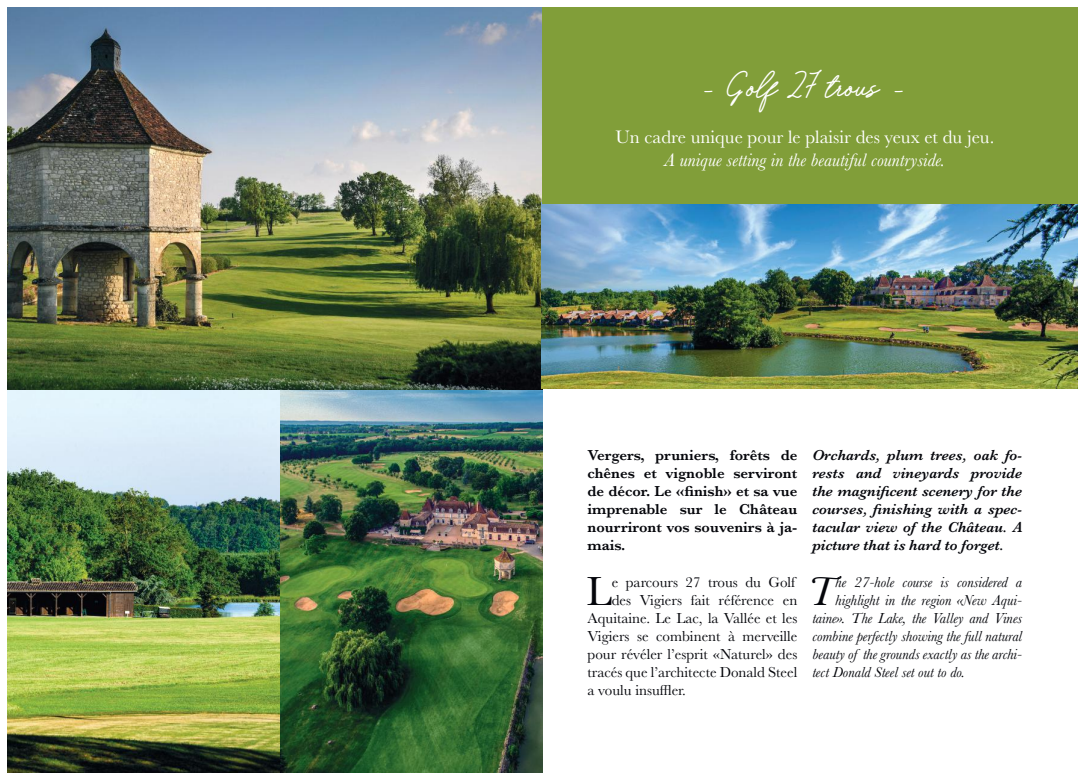
<style>
.page{position:relative;width:1085px;height:780px;background:#fff}
.page>*{position:absolute;margin:0;border:0;box-sizing:border-box;transform-origin:0 0}
.t1{font:42.12px "Baskerville";color:#05060b}
.t2{font:italic 42.12px "Baskerville";color:#05060b}
.t3{font:37.5px "Romantina";color:#fff}
.t4{font:18.75px "Baskerville";color:#fff}
.t5{font:italic 18.75px "Baskerville";color:#fff}
.t6{font:italic 15px "Baskerville";color:#05060b}
.t7{font:15px "Baskerville";color:#05060b}
.t8{font:italic 600 15px/18px "Baskerville";color:#05060b;text-align:justify}
.t9{font:600 15px/18px "Baskerville";color:#05060b;text-align:justify}
</style>
<div class="page">
<img style="left:7px;top:7px;width:535px;height:765px">
<img style="left:541px;top:203px;width:536px;height:186px">
<div style="left:542px;top:7px;width:535px;height:197px;background:#819e39"></div>
<h2 class="t3" style="left:698px;top:53px;width:213px">-Golf 27 trous -</h2>
<p class="t4" style="left:615px;top:125px;width:380px">Un cadre unique pour le plaisir des yeux et du jeu.</p>
<p class="t5" style="left:664px;top:147px;width:282px">A unique setting in the beautiful countryside.</p>
<p class="t9" style="left:587px;top:446px;width:211px">Vergers, pruniers, forêts de chênes et vignoble serviront de décor. Le «finish» et sa vue imprenable sur le Château nourriront vos souvenirs à ja&shy;mais.</p>
<h1 class="t1" style="left:586px;top:564px;width:27px">L</h1>
<p class="t7" style="left:611px;top:572px;width:185px">e parcours 27 trous du Golf</p>
<p class="t7" style="left:611px;top:590px;width:187px">des Vigiers fait référence en</p>
<p class="t7" style="left:587px;top:608px;width:211px">Aquitaine. Le Lac, la Vallée et les</p>
<p class="t7" style="left:587px;top:626px;width:211px">Vigiers se combinent à merveille</p>
<p class="t7" style="left:587px;top:644px;width:211px">pour révéler l’esprit «Naturel» des</p>
<p class="t7" style="left:587px;top:662px;width:211px">tracés que l’architecte Donald Steel</p>
<p class="t7" style="left:587px;top:680px;width:100px">a voulu insuffler.</p>
<p class="t8" style="left:812px;top:446px;width:211px">Orchards, plum trees, oak fo&shy;rests and vineyards provide the magnificent scenery for the courses, finishing with a spec&shy;tacular view of the Château. A picture that is hard to forget.</p>
<h1 class="t2" style="left:807px;top:563px;width:29px">T</h1>
<p class="t6" style="left:835px;top:571px;width:188px">he 27-hole course is considered a</p>
<p class="t6" style="left:835px;top:589px;width:188px">highlight in the region «New Aqui-</p>
<p class="t6" style="left:812px;top:607px;width:211px">taine». The Lake, the Valley and Vines</p>
<p class="t6" style="left:812px;top:625px;width:211px">combine perfectly showing the full natural</p>
<p class="t6" style="left:812px;top:643px;width:211px">beauty of the grounds exactly as the archi-</p>
<p class="t6" style="left:812px;top:661px;width:154px">tect Donald Steel set out to do.</p>
</div>
